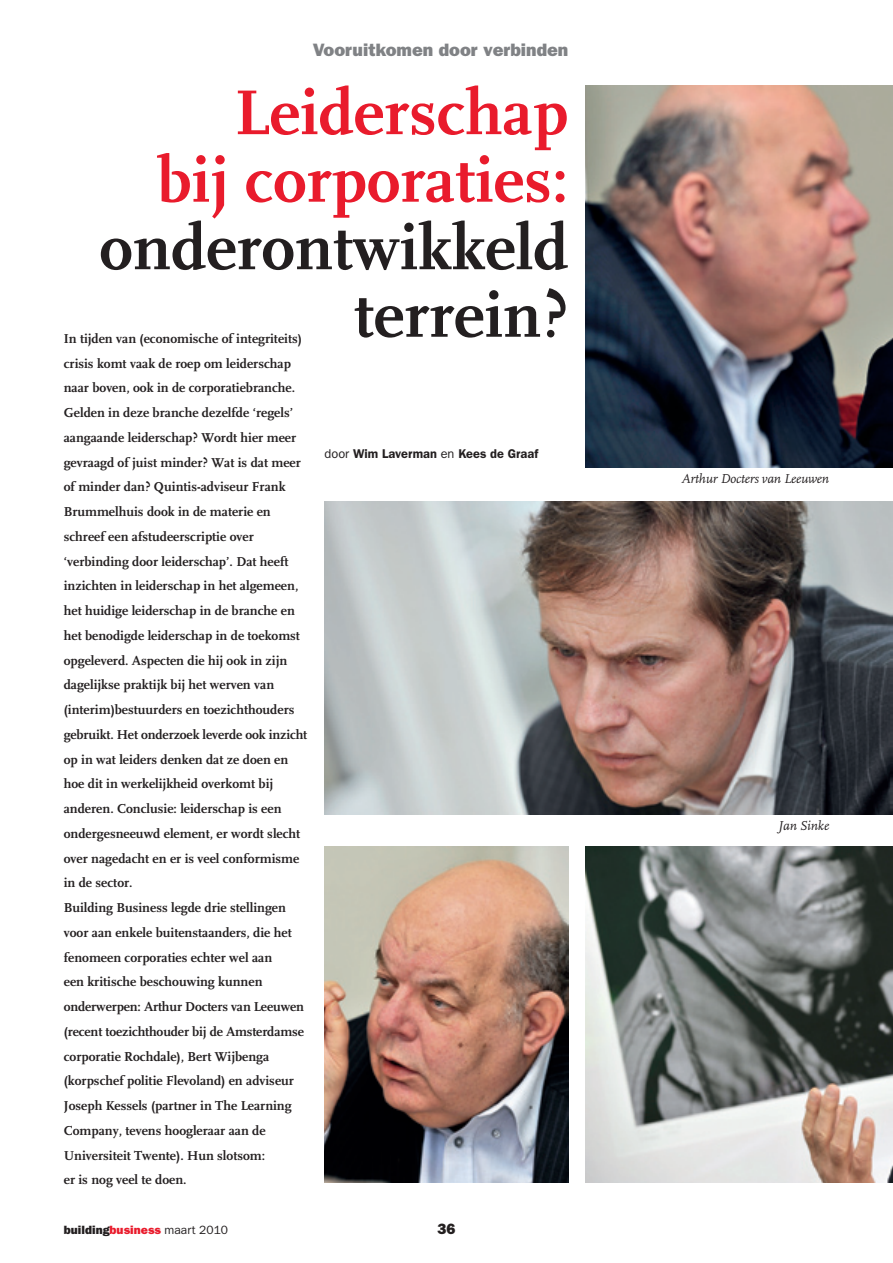
<style>
.page{position:relative;width:893px;height:1263px;background:#fff}
.page>*{position:absolute;margin:0;border:0;box-sizing:border-box;transform-origin:0 0}
.t1{font:700 66px/67.5px "FF Scala";color:#e91b2c;text-align:right}
.t2{font:700 66px "FF Scala";color:#231f20}
.t3{font:800 18px "Franklin Gothic";color:#808285}
.t4{font:800 15px "Franklin Gothic";color:#231f20}
.t5{font:700 13.5px/24.8px "FF Scala";color:#231f20}
.t6{font:italic 13.5px "FF Scala";letter-spacing:-.01em;color:#231f20}
.t7{font:600 12.75px "Franklin Gothic";color:#231f20}
.t8{font:12px "Franklin Gothic";color:#231f20}
.s1{font-weight:400}
.s2{font-weight:800}
.s3{font-weight:800;color:#e91b2c}
</style>
<div class="page">
<img style="left:585px;top:85px;width:308px;height:383px">
<img style="left:325px;top:502px;width:568px;height:312px">
<img style="left:585px;top:846px;width:308px;height:336px">
<img style="left:325px;top:846px;width:243px;height:336px">
<h2 class="t3" style="left:313px;top:39px;width:257px">Vooruitkomen door verbinden</h2>
<h1 class="t1" style="left:157px;top:79px;width:413px">Leiderschap bij corporaties:</h1>
<h1 class="t2" style="left:99px;top:210px;width:470px">onderontwikkeld</h1>
<p class="t5" style="left:64px;top:326px;width:240px">In tijden van (economische of integriteits)</p>
<p class="t5" style="left:64px;top:351px;width:245px">crisis komt vaak de roep om leiderschap naar boven, ook in de corporatiebranche.<br>Gelden in deze branche dezelfde ‘regels’ aangaande leiderschap? Wordt hier meer gevraagd of juist minder? Wat is dat meer of minder dan? Quintis-adviseur Frank Brummelhuis dook in de materie en schreef een afstudeerscriptie over ‘verbinding door leiderschap’. Dat heeft inzichten in leiderschap in het algemeen, het huidige leiderschap in de branche en het benodigde leiderschap in de toekomst opgeleverd. Aspecten die hij ook in zijn dagelijkse praktijk bij het werven van (interim)bestuurders en toezichthouders gebruikt. Het onderzoek leverde ook inzicht op in wat leiders denken dat ze doen en hoe dit in werkelijkheid overkomt bij anderen. Conclusie: leiderschap is een ondergesneeuwd element, er wordt slecht over nagedacht en er is veel conformisme in de sector.<br>Building Business legde drie stellingen voor aan enkele buitenstaanders, die het fenomeen corporaties echter wel aan<br>een kritische beschouwing kunnen onderwerpen: Arthur Docters van Leeuwen (recent toezichthouder bij de Amsterdamse corporatie Rochdale), Bert Wijbenga (korpschef politie Flevoland) en adviseur Joseph Kessels (partner in The Learning Company, tevens hoogleraar aan de Universiteit Twente). Hun slotsom:<br>er is nog veel te doen.</p>
<h1 class="t2" style="left:354px;top:278px;width:216px">terrein?</h1>
<p class="t7" style="left:325px;top:446px;width:215px"><span class="s1">door</span> Wim Laverman <span class="s1">en</span> Kees de Graaf</p>
<p class="t8" style="left:64px;top:1223px;width:166px"><span class="s2">building</span><span class="s3">business</span> maart 2010</p>
<p class="t4" style="left:437px;top:1220px;width:19px">36</p>
<p class="t6" style="left:681px;top:472px;width:149px">Arthur Docters van Leeuwen</p>
<p class="t6" style="left:778px;top:818px;width:53px">Jan Sinke</p>
</div>
